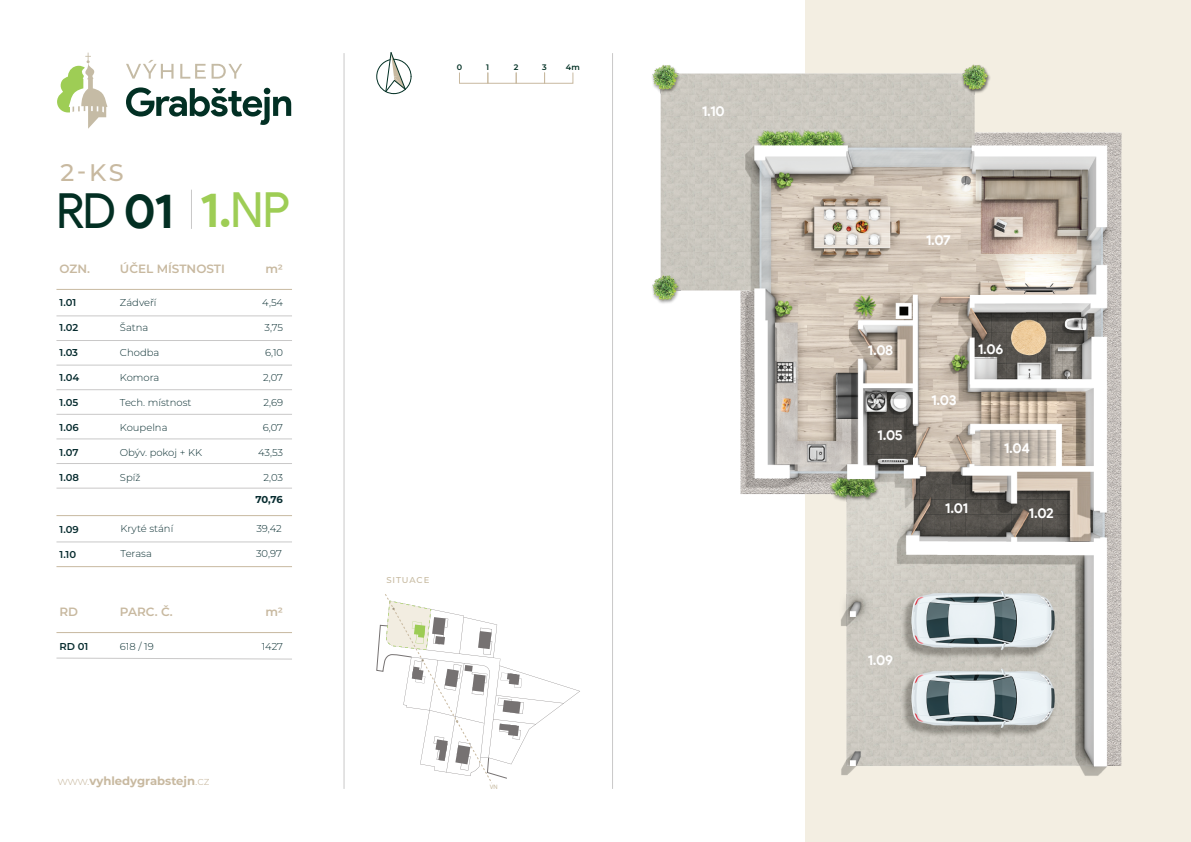
<style>
.page{position:relative;width:1191px;height:842px;background:#fff}
.page>*{position:absolute;margin:0;border:0;box-sizing:border-box;transform-origin:0 0}
.t1{font:48.3px "Product Sans";color:#032f23}
.t2{font:700 48.3px "Product Sans";color:#9ecd55}
.t3{font:500 24px "Montserrat";color:#c8b9a0}
.t4{font:700 14px "Product Sans";letter-spacing:-.03em;color:#fff}
.t5{font:600 12px "Montserrat";color:#c8b9a0}
.t6{font:700 11.6px "Montserrat";color:#c8b9a0}
.t7{font:300 10px "Montserrat";color:#072c2f}
.t8{font:600 10px "Montserrat";color:#072c2f}
.t9{font:700 10px "Montserrat";color:#072c2f}
.t10{font:500 8.5px "Montserrat";letter-spacing:.105em;color:#c6b99f}
.t11{font:600 8px "Montserrat";color:#023024}
.t12{font:6px "Product Sans";color:#c6b99f}
.s1{font-weight:700}
.s2{font-weight:400}
.s3{font-weight:300}
</style>
<div class="page">
<svg style="left:376px;top:594px;width:204px;height:189px"></svg>
<div style="left:805px;top:0;width:386px;height:842px;background:#f3eee2"></div>
<img style="left:652px;top:64px;width:470px;height:712px">
<hr style="left:56px;top:316px;width:236px;height:1px;background:#c9c8c8">
<hr style="left:56px;top:340px;width:236px;height:1px;background:#c9c8c8">
<hr style="left:56px;top:365px;width:236px;height:1px;background:#c9c8c8">
<hr style="left:56px;top:389px;width:236px;height:1px;background:#c9c8c8">
<hr style="left:56px;top:414px;width:236px;height:1px;background:#c9c8c8">
<hr style="left:56px;top:439px;width:236px;height:1px;background:#c9c8c8">
<hr style="left:56px;top:463px;width:236px;height:1px;background:#c9c8c8">
<hr style="left:56px;top:488px;width:236px;height:1px;background:#c9c8c8">
<hr style="left:56px;top:289px;width:236px;height:1px;background:#c8b9a0">
<hr style="left:56px;top:566px;width:236px;height:1px;background:#c8b9a0">
<hr style="left:56px;top:515px;width:236px;height:1px;background:#c8b9a0">
<svg style="left:56px;top:658px;width:236px;height:1px"></svg>
<hr style="left:56px;top:632px;width:236px;height:1px;background:#c8b9a0">
<hr style="left:56px;top:542px;width:236px;height:1px;background:#c9c8c8">
<svg style="left:126px;top:87px;width:165px;height:38px"></svg>
<svg style="left:126px;top:60px;width:47px;height:19px"></svg>
<svg style="left:180px;top:64px;width:62px;height:15px"></svg>
<svg style="left:57px;top:53px;width:51px;height:76px"></svg>
<hr style="left:344px;top:53px;width:1px;height:736px;background:#c9c8c8">
<hr style="left:612px;top:53px;width:1px;height:736px;background:#c9c8c8">
<hr style="left:191px;top:190px;width:1px;height:39px;background:#c9c8c8">
<svg style="left:376px;top:52px;width:35px;height:42px"></svg>
<div style="left:459px;top:72px;width:29px;height:12px;border:1px solid #c8b9a0"></div>
<div style="left:487px;top:72px;width:29px;height:12px;border:1px solid #c8b9a0"></div>
<div style="left:516px;top:72px;width:29px;height:12px;border:1px solid #c8b9a0"></div>
<div style="left:544px;top:72px;width:29px;height:12px;border:1px solid #c8b9a0"></div>
<h2 class="t3" style="left:60px;top:155px;width:65px">2-KS</h2>
<h1 class="t1" style="left:56px;top:181px;width:120px">RD <span class="s1">01</span></h1>
<h1 class="t2" style="left:200px;top:181px;width:92px">1.<span class="s2">NP</span></h1>
<p class="t5" style="left:60px;top:260px;width:32px">OZN.</p>
<p class="t5" style="left:120px;top:260px;width:106px">ÚČEL MÍSTNOSTI</p>
<p class="t5" style="left:265px;top:260px;width:19px">m2</p>
<p class="t8" style="left:60px;top:295px;width:18px">1.01</p>
<p class="t8" style="left:60px;top:320px;width:19px">1.02</p>
<p class="t8" style="left:60px;top:345px;width:20px">1.03</p>
<p class="t8" style="left:60px;top:370px;width:21px">1.04</p>
<p class="t8" style="left:60px;top:395px;width:20px">1.05</p>
<p class="t8" style="left:60px;top:420px;width:21px">1.06</p>
<p class="t8" style="left:60px;top:445px;width:20px">1.07</p>
<p class="t8" style="left:60px;top:470px;width:21px">1.08</p>
<p class="t8" style="left:60px;top:523px;width:21px">1.09</p>
<p class="t8" style="left:60px;top:548px;width:18px">1.10</p>
<p class="t7" style="left:120px;top:296px;width:38px">Zádveří</p>
<p class="t7" style="left:120px;top:321px;width:30px">Šatna</p>
<p class="t7" style="left:120px;top:346px;width:41px">Chodba</p>
<p class="t7" style="left:120px;top:371px;width:41px">Komora</p>
<p class="t7" style="left:120px;top:396px;width:73px">Tech. místnost</p>
<p class="t7" style="left:120px;top:421px;width:49px">Koupelna</p>
<p class="t7" style="left:120px;top:446px;width:84px">Obýv. pokoj + KK</p>
<p class="t7" style="left:120px;top:471px;width:22px">Spíž</p>
<p class="t7" style="left:121px;top:521px;width:54px">Kryté stání</p>
<p class="t7" style="left:121px;top:546px;width:33px">Terasa</p>
<p class="t7" style="left:262px;top:296px;width:22px">4,54</p>
<p class="t7" style="left:264px;top:321px;width:20px">3,75</p>
<p class="t7" style="left:265px;top:346px;width:20px">6,10</p>
<p class="t7" style="left:263px;top:371px;width:21px">2,07</p>
<p class="t7" style="left:263px;top:396px;width:21px">2,69</p>
<p class="t7" style="left:263px;top:421px;width:22px">6,07</p>
<p class="t7" style="left:258px;top:446px;width:27px">43,53</p>
<p class="t7" style="left:263px;top:471px;width:21px">2,03</p>
<p class="t9" style="left:255px;top:493px;width:29px">70,76</p>
<p class="t7" style="left:256px;top:521px;width:27px">39,42</p>
<p class="t7" style="left:256px;top:546px;width:27px">30,97</p>
<p class="t5" style="left:60px;top:603px;width:20px">RD</p>
<p class="t5" style="left:120px;top:603px;width:54px">PARC. Č.</p>
<p class="t5" style="left:265px;top:603px;width:19px">m2</p>
<p class="t8" style="left:60px;top:640px;width:30px">RD 01</p>
<p class="t7" style="left:120px;top:640px;width:35px">618 / 19</p>
<p class="t7" style="left:262px;top:640px;width:23px">1427</p>
<p class="t6" style="left:58px;top:772px;width:153px"><span class="s3">www.</span>vyhledygrabstejn<span class="s3">.cz</span></p>
<p class="t11" style="left:457px;top:61px;width:7px">0</p>
<p class="t11" style="left:486px;top:61px;width:5px">1</p>
<p class="t11" style="left:514px;top:61px;width:5px">2</p>
<p class="t11" style="left:542px;top:61px;width:6px">3</p>
<p class="t11" style="left:566px;top:61px;width:15px">4m</p>
<p class="t10" style="left:386px;top:574px;width:45px">SITUACE</p>
<p class="t12" style="left:490px;top:783px;width:9px">VN</p>
<h3 class="t4" style="left:701px;top:102px;width:25px">1.10</h3>
<h3 class="t4" style="left:925px;top:231px;width:27px">1.07</h3>
<h3 class="t4" style="left:867px;top:342px;width:27px">1.08</h3>
<h3 class="t4" style="left:877px;top:426px;width:27px">1.05</h3>
<h3 class="t4" style="left:931px;top:391px;width:27px">1.03</h3>
<h3 class="t4" style="left:977px;top:340px;width:27px">1.06</h3>
<h3 class="t4" style="left:1003px;top:439px;width:28px">1.04</h3>
<h3 class="t4" style="left:945px;top:500px;width:25px">1.01</h3>
<h3 class="t4" style="left:1028px;top:505px;width:27px">1.02</h3>
<h3 class="t4" style="left:867px;top:651px;width:27px">1.09</h3>
</div>
